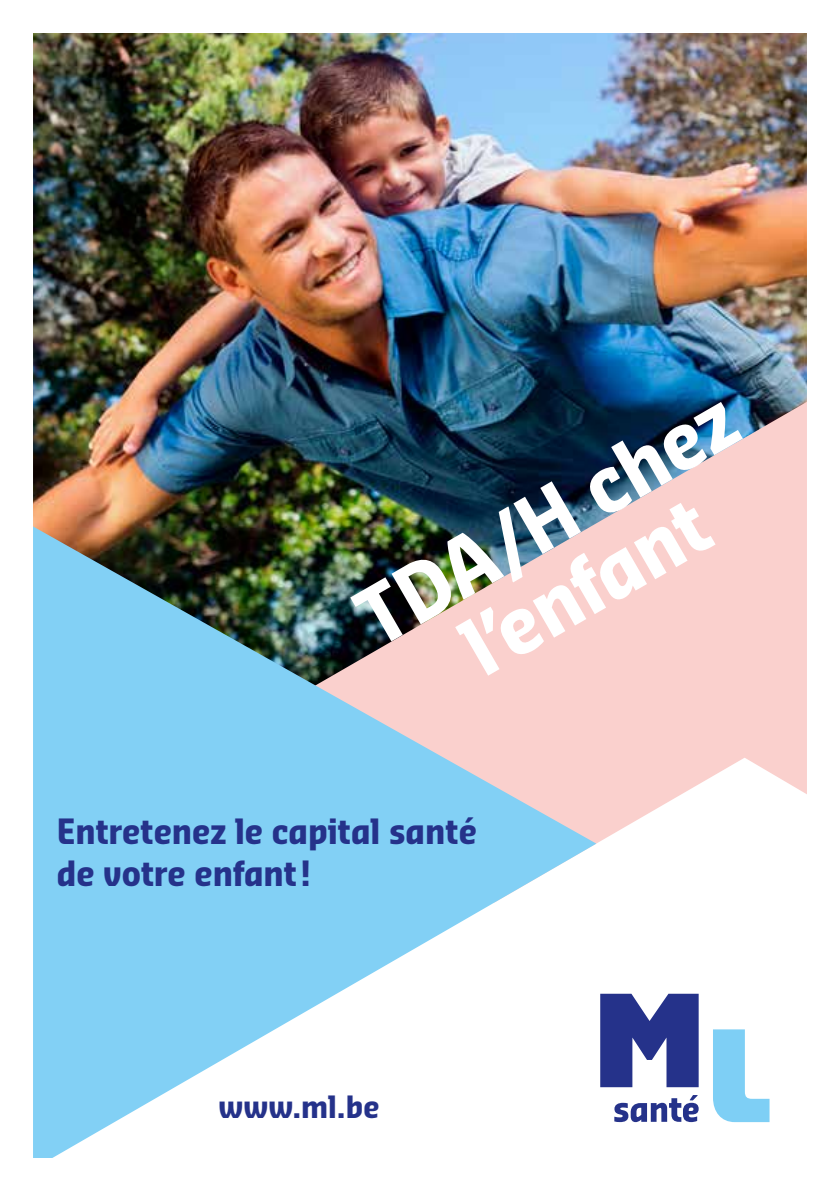
<style>
.page{position:relative;width:840px;height:1191px;background:#fff}
.page>*{position:absolute;margin:0;border:0;box-sizing:border-box;transform-origin:0 0}
.t1{font:700 78px/78px "Sansa Con Pro";color:#fff;text-align:center}
.t2{font:700 34px/42px "Sansa Con Pro";color:#25328a}
.t3{font:700 30px "Sansa Con Pro";color:#25328a}
</style>
<div class="page">
<img style="left:33px;top:33px;width:774px;height:1125px">
<svg style="left:600px;top:993px;width:98px;height:94px"></svg>
<svg style="left:712px;top:1029px;width:57px;height:93px"></svg>
<svg style="left:614px;top:1095px;width:84px;height:27px"></svg>
<h1 class="t1" style="left:343px;top:589px;width:424px;rotate:-30deg">TDA/H chez l’enfant</h1>
<p class="t2" style="left:57px;top:810px;width:421px">Entretenez le capital santé de votre enfant!</p>
<p class="t3" style="left:218px;top:1086px;width:162px">www.ml.be</p>
</div>
